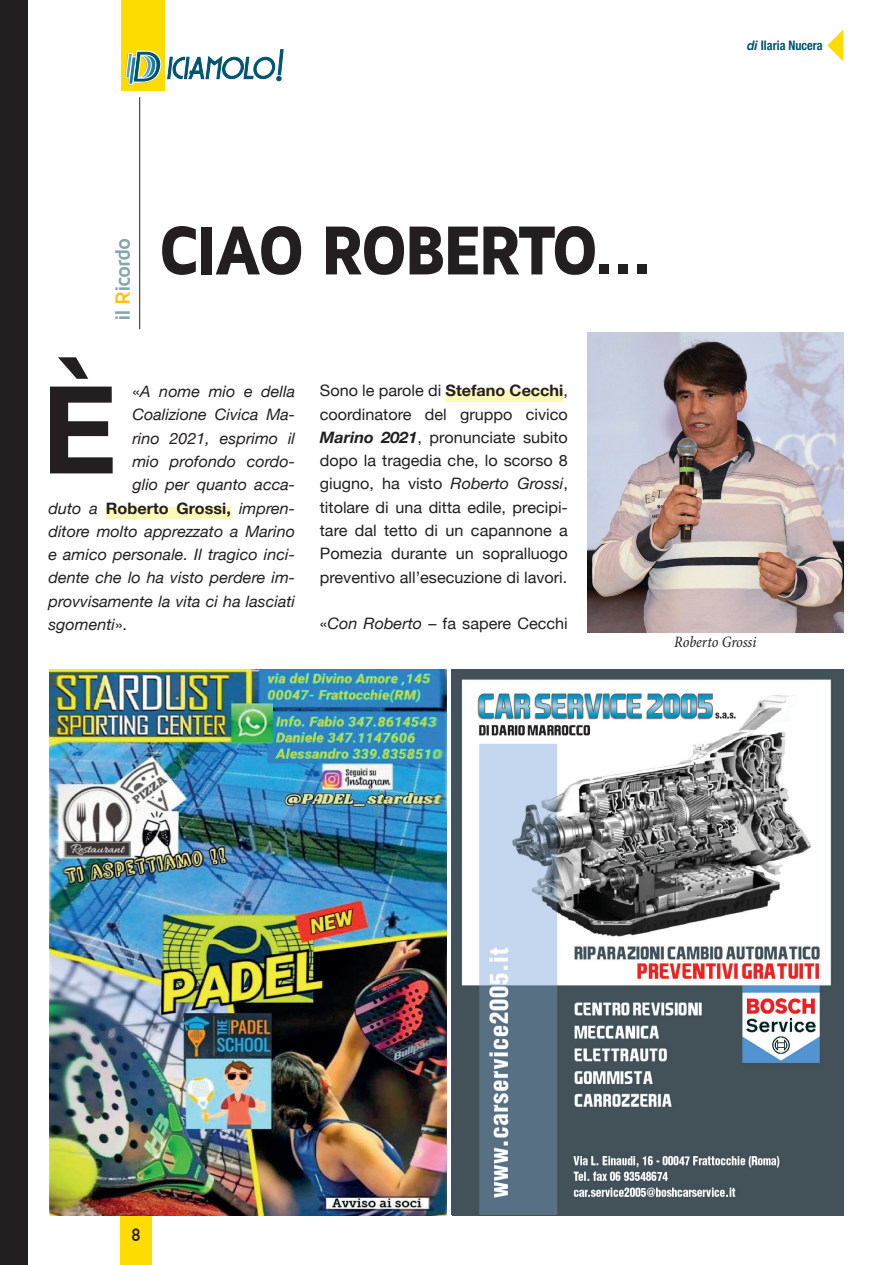
<style>
.page{position:relative;width:893px;height:1265px;background:#fff}
.page>*{position:absolute;margin:0;border:0;box-sizing:border-box;transform-origin:0 0}
.t1{font:700 121.62px "Helvetica Neue";color:#231f20;scale:.95 1}
.t2{font:900 71.75px "Maven Pro";letter-spacing:-.06em;color:#231f20;scale:.89 1}
.t3{font:700 21.18px "Maven Pro";letter-spacing:-.065em;color:#84a6b1}
.t4{font:700 17.5px "DIN Alternate";color:#231f20}
.t5{font:15.75px/23.3px "Helvetica Neue";color:#231f20;text-align:justify}
.t6{font:italic 15.75px "Helvetica Neue";color:#231f20}
.t7{font:700 15.75px "Helvetica Neue";color:#231f20}
.t8{font:italic 15.75px "Minion Pro";letter-spacing:-.01em;color:#231f20;scale:.91 1}
.t9{font:700 condensed 13.12px "Helvetica Neue";color:#005471;scale:.93 1}
.s1{font-style:italic;font-stretch:normal}
.s2{color:#fec210}
.s3{font-style:normal}
.s4{font-weight:400;font-style:italic}
.s5{font-weight:700}
.s6{font-weight:700;font-style:italic}
.s7{font-style:italic}
</style>
<div class="page">
<div style="left:0;top:0;width:27px;height:1265px;background:#231f20"></div>
<div style="left:120px;top:1215px;width:31px;height:50px;background:#ffdc01"></div>
<img style="left:452px;top:669px;width:391px;height:545px">
<div style="left:121px;top:0;width:43px;height:90px;background:#ffdc01"></div>
<svg style="left:125px;top:49px;width:159px;height:36px"></svg>
<hr style="left:139px;top:97px;width:1px;height:232px;background:#231f20">
<svg style="left:827px;top:30px;width:16px;height:31px"></svg>
<div style="left:106px;top:507px;width:125px;height:12px;background:#fff9b8"></div>
<div style="left:446px;top:390px;width:117px;height:12px;background:#fff9b8"></div>
<img style="left:587px;top:333px;width:256px;height:299px">
<img style="left:50px;top:670px;width:396px;height:545px">
<p class="t9" style="left:747px;top:34px;width:83px"><span class="s1">di</span> Ilaria Nucera</p>
<h3 class="t3" style="left:111px;top:321px;width:84px;rotate:-90deg">il <span class="s2">R</span>icordo</h3>
<h2 class="t2" style="left:158px;top:212px;width:559px">CIAO ROBERTO...</h2>
<h1 class="t1" style="left:42px;top:335px;width:80px">È</h1>
<p class="t6" style="left:132px;top:380px;width:164px"><span class="s3">«</span>A nome mio e della</p>
<p class="t6" style="left:132px;top:403px;width:164px">Coalizione Civica Ma-</p>
<p class="t6" style="left:132px;top:427px;width:164px">rino 2021, esprimo il</p>
<p class="t6" style="left:132px;top:450px;width:164px">mio profondo cordo-</p>
<p class="t6" style="left:132px;top:473px;width:164px">glio per quanto acca-</p>
<p class="t7" style="left:48px;top:496px;width:248px"><span class="s4">duto a</span> Roberto Grossi, <span class="s4">impren-</span></p>
<p class="t6" style="left:48px;top:520px;width:248px">ditore molto apprezzato a Marino</p>
<p class="t6" style="left:48px;top:543px;width:248px">e amico personale. Il tragico inci-</p>
<p class="t6" style="left:48px;top:566px;width:248px">dente che lo ha visto perdere im-</p>
<p class="t6" style="left:48px;top:590px;width:248px">provvisamente la vita ci ha lasciati</p>
<p class="t6" style="left:48px;top:613px;width:80px">sgomenti<span class="s3">».</span></p>
<p class="t5" style="left:320px;top:380px;width:250px">Sono le parole di <span class="s5">Stefano Cecchi</span>, coordinatore del gruppo civico <span class="s6">Marino 2021</span>, pronunciate subito dopo la tragedia che, lo scorso 8 giugno, ha visto <span class="s7">Roberto Grossi</span>, titolare di una ditta edile, precipi&shy;tare dal tetto di un capannone a Pomezia durante un sopralluogo preventivo all’esecuzione di lavori.</p>
<p class="t5" style="left:320px;top:613px;width:250px">«<span class="s7">Con Roberto</span> – fa sapere Cecchi</p>
<p class="t8" style="left:674px;top:631px;width:92px">Roberto Grossi</p>
<p class="t4" style="left:132px;top:1222px;width:10px">8</p>
</div>
